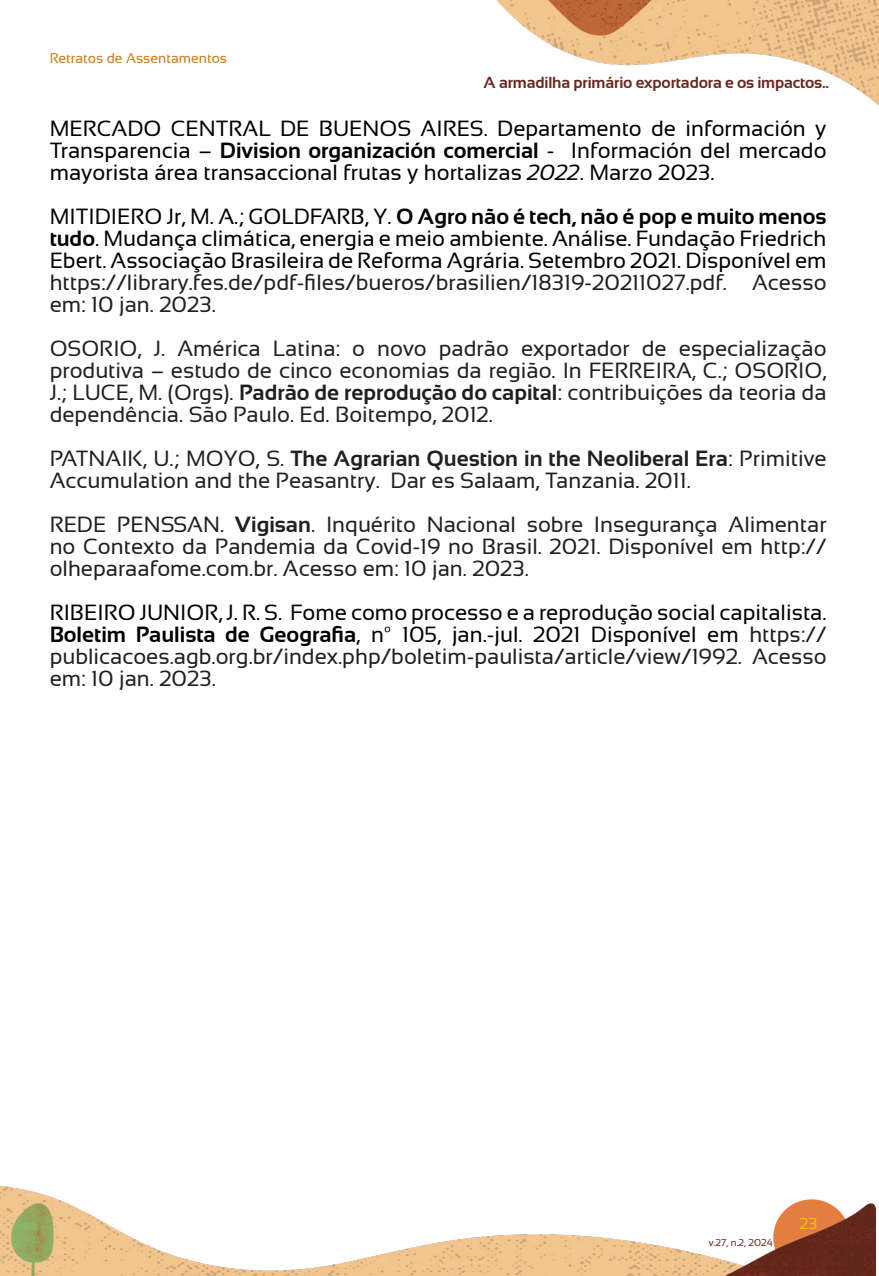
<style>
.page{position:relative;width:879px;height:1276px;background:#fff}
.page>*{position:absolute;margin:0;border:0;box-sizing:border-box;transform-origin:0 0}
.t1{font:22px/22px "Sansation";color:#000;text-align:justify}
.t2{font:22px/22px "Sansation";color:#231f20;text-align:justify}
.t3{font:700 16px "Sansation";letter-spacing:-.01em;color:#6a2820}
.t4{font:16px "Sansation";color:#f1bf18}
.t5{font:14px "Sansation";color:#c57b18}
.t6{font:10px "Sansation";color:#6a2820}
.s1{font-weight:700}
.s2{font-style:italic}
.s3{color:#231f20}
</style>
<div class="page">
<img style="left:496px;top:0;width:383px;height:106px">
<img style="left:0;top:1186px;width:876px;height:90px">
<p class="t5" style="left:50px;top:51px;width:179px">Retratos de Assentamentos</p>
<p class="t3" style="left:483px;top:74px;width:347px">A armadilha primário exportadora e os impactos..</p>
<p class="t1" style="left:50px;top:117px;width:778px">MERCADO CENTRAL DE BUENOS AIRES. Departamento de información y Transparencia – <span class="s1">Division organización comercial</span> - Información del mercado mayorista área transaccional frutas y hortalizas <span class="s2">2022</span>. Marzo 2023.</p>
<p class="t1" style="left:50px;top:205px;width:778px">MITIDIERO Jr, M. A.; GOLDFARB, Y. <span class="s1">O Agro não é tech, não é pop e muito menos tudo</span>. Mudança climática, energia e meio ambiente. Análise. Fundação Friedrich Ebert. Associação Brasileira de Reforma Agrária. Setembro 2021. Disponível em <span class="s3">https://library.fes.de/pdf-files/bueros/brasilien/18319-20211027.pdf. Acesso em: 10 jan. 2023.</span></p>
<p class="t2" style="left:50px;top:337px;width:778px">OSORIO, J. América Latina: o novo padrão exportador de especialização produtiva – estudo de cinco economias da região. In FERREIRA, C.; OSORIO, J.; LUCE, M. (Orgs). <span class="s1">Padrão de reprodução do capital</span>: contribuições da teoria da dependência. São Paulo. Ed. Boitempo, 2012.</p>
<p class="t2" style="left:50px;top:447px;width:778px">PATNAIK, U.; MOYO, S. <span class="s1">The Agrarian Question in the Neoliberal Era</span>: Primitive<br>Accumulation and the Peasantry. Dar es Salaam, Tanzania. 2011.</p>
<p class="t2" style="left:50px;top:513px;width:778px">REDE PENSSAN. <span class="s1">Vigisan</span>. Inquérito Nacional sobre Insegurança Alimentar no Contexto da Pandemia da Covid-19 no Brasil. 2021. Disponível em http:// olheparaafome.com.br. Acesso em: 10 jan. 2023.</p>
<p class="t1" style="left:50px;top:601px;width:778px">RIBEIRO JUNIOR, J. R. S. Fome como processo e a reprodução social capitalista.<br><span class="s1">Boletim Paulista de Geografia</span>, nº 105, jan.-jul. 2021 Disponível em <span class="s3">https:// publicacoes.agb.org.br/index.php/boletim-paulista/article/view/1992. Acesso em: 10 jan. 2023.</span></p>
<p class="t6" style="left:709px;top:1236px;width:65px">v.27, n.2, 2024</p>
<p class="t4" style="left:799px;top:1214px;width:19px">23</p>
</div>
